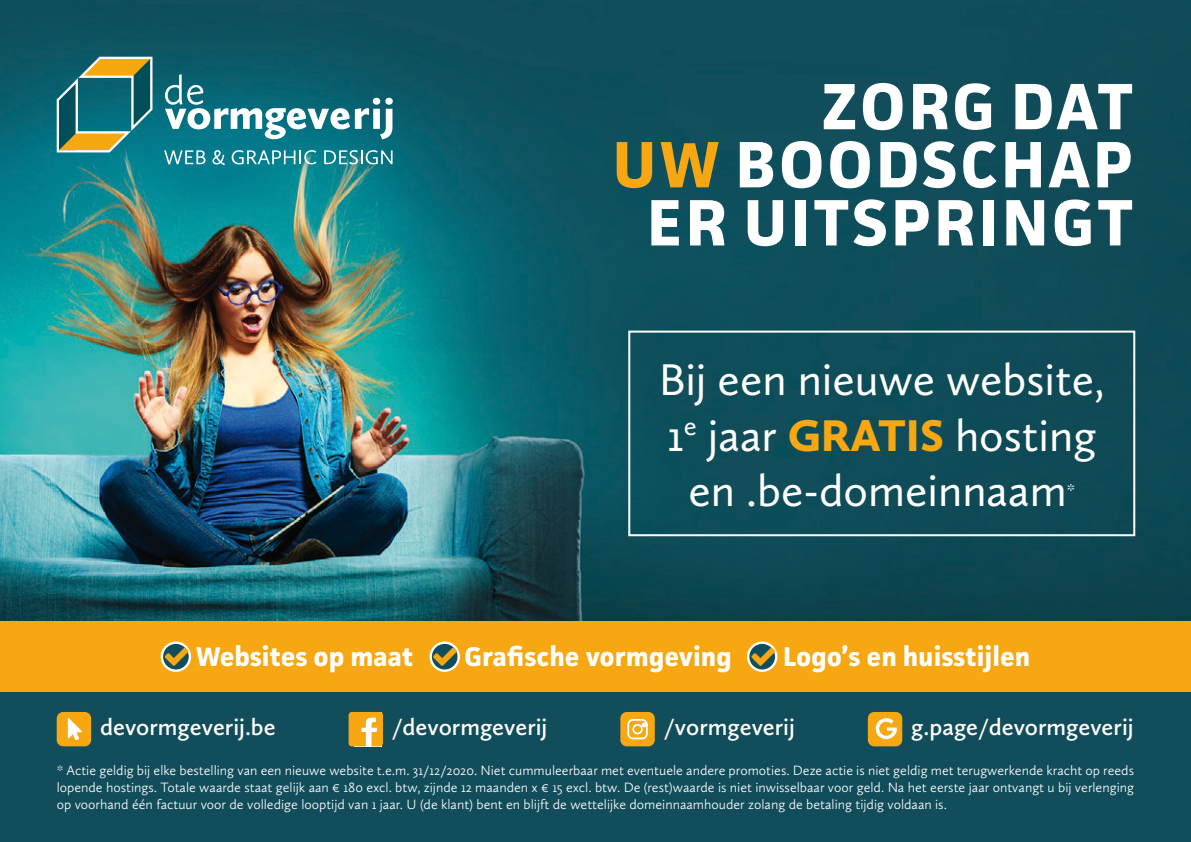
<style>
.page{position:relative;width:1191px;height:842px;background:#fff}
.page>*{position:absolute;margin:0;border:0;box-sizing:border-box;transform-origin:0 0}
.Main_title{font:700 65.6px/58px "Facit";letter-spacing:.05em;color:#fff;text-align:right}
.Main_title-2{font:46px/55.2px "Calluna Sans";color:#fff;text-align:center}
.body_text{font:700 27.2px "Facit";color:#fff}
.body_text-2{font:600 24.2px "Calluna Sans";color:#fff}
.Main_title-3{font:300 17.4px "Calluna Sans";color:#fff}
.body_text-3{font:300 14px/16.8px "Calluna Sans";color:#fff;text-align:justify}
.s1{color:#f6a712}
.s2{font-weight:900;color:#f6a712}
</style>
<div class="page">
<img style="left:0;top:0;width:1191px;height:621px">
<div style="left:0;top:621px;width:1191px;height:71px;background:#f6a712"></div>
<div style="left:628px;top:331px;width:507px;height:205px;border:2px solid #fff"></div>
<div style="left:0;top:692px;width:1191px;height:150px;background:#114d5a"></div>
<svg style="left:162px;top:643px;width:28px;height:28px"></svg>
<div style="left:161px;top:641px;width:30px;height:31px;border:2px solid #fff;border-radius:50%"></div>
<svg style="left:431px;top:643px;width:28px;height:28px"></svg>
<div style="left:429px;top:641px;width:31px;height:31px;border:2px solid #fff;border-radius:50%"></div>
<svg style="left:748px;top:643px;width:28px;height:28px"></svg>
<div style="left:747px;top:641px;width:30px;height:31px;border:2px solid #fff;border-radius:50%"></div>
<svg style="left:165px;top:74px;width:228px;height:65px"></svg>
<svg style="left:164px;top:150px;width:41px;height:14px"></svg>
<svg style="left:212px;top:150px;width:13px;height:15px"></svg>
<svg style="left:232px;top:150px;width:84px;height:14px"></svg>
<svg style="left:324px;top:150px;width:68px;height:14px"></svg>
<svg style="left:57px;top:57px;width:95px;height:95px;background:#4f8270"></svg>
<div style="left:620px;top:712px;width:35px;height:34px;background:#f6a712;border-radius:6px"></div>
<svg style="left:627px;top:719px;width:21px;height:20px"></svg>
<svg style="left:348px;top:712px;width:35px;height:34px"></svg>
<div style="left:868px;top:712px;width:34px;height:34px;background:#f6a712;border-radius:6px"></div>
<svg style="left:875px;top:718px;width:21px;height:21px"></svg>
<div style="left:57px;top:712px;width:34px;height:34px;background:#f6a712;border-radius:6px"></div>
<svg style="left:68px;top:718px;width:14px;height:22px"></svg>
<svg style="left:165px;top:648px;width:23px;height:18px"></svg>
<svg style="left:433px;top:648px;width:24px;height:18px"></svg>
<svg style="left:751px;top:648px;width:24px;height:18px"></svg>
<p class="Main_title" style="left:612px;top:76px;width:522px">ZORG DAT<br><span class="s1">UW</span> BOODSCHAP<br>ER UITSPRINGT</p>
<p class="Main_title-2" style="left:658px;top:352px;width:448px">Bij een nieuwe website,<br>1<sup>e</sup> jaar <span class="s2">GRATIS</span> hosting en .be-domeinnaam</p>
<p class="Main_title-3" style="left:1066px;top:480px;width:10px">*</p>
<p class="body_text" style="left:196px;top:640px;width:219px">Websites op maat</p>
<p class="body_text" style="left:464px;top:640px;width:269px">Grafische vormgeving</p>
<p class="body_text" style="left:783px;top:640px;width:249px">Logo’s en huisstijlen</p>
<p class="body_text-2" style="left:392px;top:712px;width:157px">/devormgeverij</p>
<p class="body_text-2" style="left:664px;top:712px;width:133px">/vormgeverij</p>
<p class="body_text-2" style="left:911px;top:712px;width:224px">g.page/devormgeverij</p>
<p class="body_text-3" style="left:57px;top:762px;width:1079px">* Actie geldig bij elke bestelling van een nieuwe website t.e.m. 31/12/2020. Niet cummuleerbaar met eventuele andere promoties. Deze actie is niet geldig met terugwerkende kracht op reeds lopende hostings. Totale waarde staat gelijk aan € 180 excl. btw, zijnde 12 maanden x € 15 excl. btw. De (rest)waarde is niet inwisselbaar voor geld. Na het eerste jaar ontvangt u bij verlenging op voorhand één factuur voor de volledige looptijd van 1 jaar. U (de klant) bent en blijft de wettelijke domeinnaamhouder zolang de betaling tijdig voldaan is.</p>
<p class="body_text-2" style="left:100px;top:712px;width:177px">devormgeverij.be</p>
</div>
